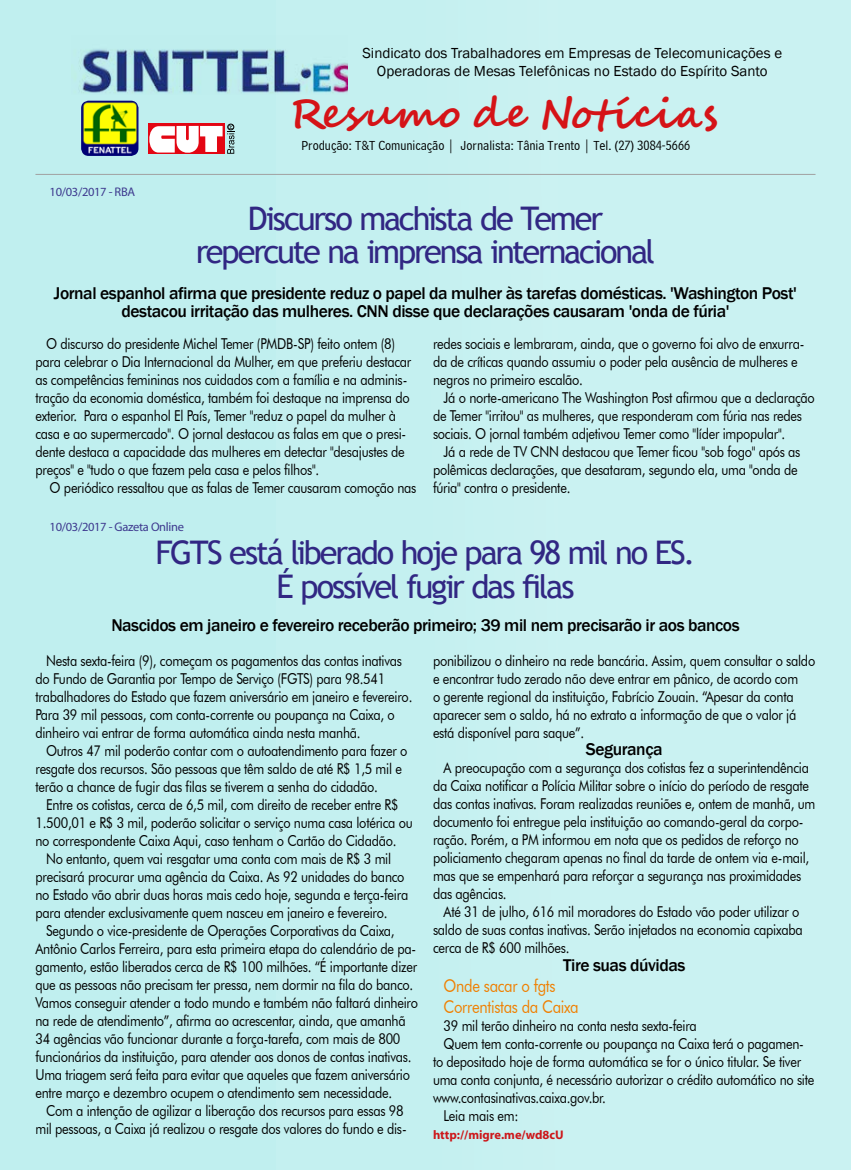
<style>
.page{position:relative;width:851px;height:1170px;background:#fff}
.page>*{position:absolute;margin:0;border:0;box-sizing:border-box;transform-origin:0 0}
.t1{font:700 41px "Segoe Script";letter-spacing:.02em;color:#d51317}
.t2{font:32.5px/33.8px "Trebuchet MS";letter-spacing:-.07em;color:#312783;text-align:center}
.t3{font:500 17.5px/18px "Franklin Gothic";letter-spacing:-.025em;color:#000;text-align:center}
.t4{font:17.5px/21px "Futura BT";letter-spacing:-.02em;color:#f07f00;scale:.85 1}
.t5{font:15px/18px "Futura BT";letter-spacing:-.02em;color:#000;scale:.85 1}
.t6{font:14.88px/17.9px "Franklin Gothic";color:#000;text-align:center}
.t7{font:13.75px "Bell Centennial BT Address";color:#000}
.t8{font:12.5px "Myriad";letter-spacing:-.025em;color:#3e3a8f}
.t9{font:700 12.5px "Myriad";color:#cd171a}
.s1{font-size:44.75px}
</style>
<div class="page">
<div style="left:0;top:0;width:841px;height:1169px;background:#c0efef"></div>
<div style="left:277px;top:0;width:573px;height:1169px;background:#c6f1f1"></div>
<div style="left:557px;top:0;width:293px;height:1169px;background:#caf2f2"></div>
<img style="left:79px;top:49px;width:268px;height:44px">
<div style="left:148px;top:123px;width:76px;height:31px;background:#e30613"></div>
<svg style="left:149px;top:125px;width:85px;height:29px"></svg>
<div style="left:227px;top:124px;width:7px;height:6px;border:1px solid #000;border-radius:50%"></div>
<img style="left:81px;top:101px;width:57px;height:55px">
<hr style="left:35px;top:174px;width:780px;height:1px;background:#a1a1a1">
<p class="t6" style="left:362px;top:45px;width:421px">Sindicato dos Trabalhadores em Empresas de Telecomunicações e<br>Operadoras de Mesas Telefônicas no Estado do Espírito Santo</p>
<h1 class="t1" style="left:289px;top:80px;width:430px">Resumo de Notícia<span class="s1">s</span></h1>
<p class="t8" style="left:50px;top:185px;width:87px">10/03/2017 - RBA</p>
<p class="t7" style="left:301px;top:137px;width:390px">Produção: T&amp;T Comunicação | Jornalista: Tânia Trento | Tel. (27) 3084-5666</p>
<h2 class="t2" style="left:196px;top:201px;width:460px">Discurso machista de Temer repercute na imprensa internacional</h2>
<p class="t3" style="left:54px;top:284px;width:744px">Jornal espanhol afirma que presidente reduz o papel da mulher às tarefas domésticas. 'Washington Post' destacou irritação das mulheres. CNN disse que declarações causaram 'onda de fúria'</p>
<p class="t5" style="left:35px;top:334px;width:443px;text-indent:11px">O discurso do presidente Michel Temer (PMDB-SP) feito ontem (8) para celebrar o Dia Internacional da Mulher, em que preferiu destacar as competências femininas nos cuidados com a família e na adminis&shy;tração da economia doméstica, também foi destaque na imprensa do exterior. Para o espanhol El País, Temer "reduz o papel da mulher à casa e ao supermercado". O jornal destacou as falas em que o presi&shy;dente destaca a capacidade das mulheres em detectar "desajustes de preços" e "tudo o que fazem pela casa e pelos filhos".</p>
<p class="t5" style="left:50px;top:478px;width:433px">O periódico ressaltou que as falas de Temer causaram comoção nas</p>
<p class="t5" style="left:433px;top:334px;width:438px">redes sociais e lembraram, ainda, que o governo foi alvo de enxurra&shy;da de críticas quando assumiu o poder pela ausência de mulheres e negros no primeiro escalão.</p>
<p class="t5" style="left:433px;top:388px;width:450px;text-indent:11px">Já o norte-americano The Washington Post afirmou que a declaração de Temer "irritou" as mulheres, que responderam com fúria nas redes sociais. O jornal também adjetivou Temer como "líder impopular".</p>
<p class="t5" style="left:433px;top:442px;width:433px;text-indent:11px">Já a rede de TV CNN destacou que Temer ficou "sob fogo" após as polêmicas declarações, que desataram, segundo ela, uma "onda de fúria" contra o presidente.</p>
<p class="t8" style="left:50px;top:520px;width:136px">10/03/2017 - Gazeta Online</p>
<h2 class="t2" style="left:156px;top:535px;width:541px">FGTS está liberado hoje para 98 mil no ES.<br>É possível fugir das filas</h2>
<p class="t3" style="left:111px;top:616px;width:629px">Nascidos em janeiro e fevereiro receberão primeiro; 39 mil nem precisarão ir aos bancos</p>
<p class="t5" style="left:35px;top:651px;width:445px;text-indent:11px">Nesta sexta-feira (9), começam os pagamentos das contas inativas do Fundo de Garantia por Tempo de Serviço (FGTS) para 98.541 trabalhadores do Estado que fazem aniversário em janeiro e fevereiro.<br>Para 39 mil pessoas, com conta-corrente ou poupança na Caixa, o dinheiro vai entrar de forma automática ainda nesta manhã.</p>
<p class="t5" style="left:35px;top:741px;width:439px;text-indent:11px">Outros 47 mil poderão contar com o autoatendimento para fazer o resgate dos recursos. São pessoas que têm saldo de até R$ 1,5 mil e terão a chance de fugir das filas se tiverem a senha do cidadão.</p>
<p class="t5" style="left:35px;top:795px;width:445px;text-indent:11px">Entre os cotistas, cerca de 6,5 mil, com direito de receber entre R$<br>1.500,01 e R$ 3 mil, poderão solicitar o serviço numa casa lotérica ou no correspondente Caixa Aqui, caso tenham o Cartão do Cidadão.</p>
<p class="t5" style="left:35px;top:849px;width:440px;text-indent:11px">No entanto, quem vai resgatar uma conta com mais de R$ 3 mil precisará procurar uma agência da Caixa. As 92 unidades do banco no Estado vão abrir duas horas mais cedo hoje, segunda e terça-feira para atender exclusivamente quem nasceu em janeiro e fevereiro.</p>
<p class="t5" style="left:35px;top:921px;width:451px;text-indent:11px">Segundo o vice-presidente de Operações Corporativas da Caixa, Antônio Carlos Ferreira, para esta primeira etapa do calendário de pa&shy;gamento, estão liberados cerca de R$ 100 milhões. “É importante dizer que as pessoas não precisam ter pressa, nem dormir na fila do banco.<br>Vamos conseguir atender a todo mundo e também não faltará dinheiro na rede de atendimento”, afirma ao acrescentar, ainda, que amanhã 34 agências vão funcionar durante a força-tarefa, com mais de 800 funcionários da instituição, para atender aos donos de contas inativas.<br>Uma triagem será feita para evitar que aqueles que fazem aniversário entre março e dezembro ocupem o atendimento sem necessidade.</p>
<p class="t5" style="left:35px;top:1101px;width:438px;text-align:center">Com a intenção de agilizar a liberação dos recursos para essas 98 mil pessoas, a Caixa já realizou o resgate dos valores do fundo e dis-</p>
<p class="t5" style="left:433px;top:651px;width:451px">ponibilizou o dinheiro na rede bancária. Assim, quem consultar o saldo e encontrar tudo zerado não deve entrar em pânico, de acordo com<br>o gerente regional da instituição, Fabrício Zouain. “Apesar da conta aparecer sem o saldo, há no extrato a informação de que o valor já está disponível para saque”.</p>
<p class="t3" style="left:586px;top:740px;width:78px">Segurança</p>
<p class="t5" style="left:433px;top:758px;width:451px;text-indent:11px">A preocupação com a segurança dos cotistas fez a superintendência da Caixa notificar a Polícia Militar sobre o início do período de resgate das contas inativas. Foram realizadas reuniões e, ontem de manhã, um documento foi entregue pela instituição ao comando-geral da corpo&shy;ração. Porém, a PM informou em nota que os pedidos de reforço no policiamento chegaram apenas no final da tarde de ontem via e-mail, mas que se empenhará para reforçar a segurança nas proximidades das agências.</p>
<p class="t5" style="left:433px;top:902px;width:436px;text-indent:11px">Até 31 de julho, 616 mil moradores do Estado vão poder utilizar o saldo de suas contas inativas. Serão injetados na economia capixaba cerca de R$ 600 milhões.</p>
<p class="t3" style="left:563px;top:955px;width:124px">Tire suas dúvidas</p>
<p class="t4" style="left:443px;top:974px;width:160px">Onde sacar o fgts<br>Correntistas da Caixa</p>
<p class="t5" style="left:443px;top:1016px;width:299px">39 mil terão dinheiro na conta nesta sexta-feira</p>
<p class="t5" style="left:443px;top:1034px;width:425px">Quem tem conta-corrente ou poupança na Caixa terá o pagamen-</p>
<p class="t5" style="left:433px;top:1052px;width:434px">to depositado hoje de forma automática se for o único titular. Se tiver</p>
<p class="t5" style="left:433px;top:1070px;width:450px">uma conta conjunta, é necessário autorizar o crédito automático no site</p>
<p class="t5" style="left:433px;top:1088px;width:205px">www.contasinativas.caixa.gov.br.</p>
<p class="t5" style="left:443px;top:1106px;width:89px">Leia mais em:</p>
<p class="t9" style="left:433px;top:1128px;width:132px">http://migre.me/wd8cU</p>
</div>
